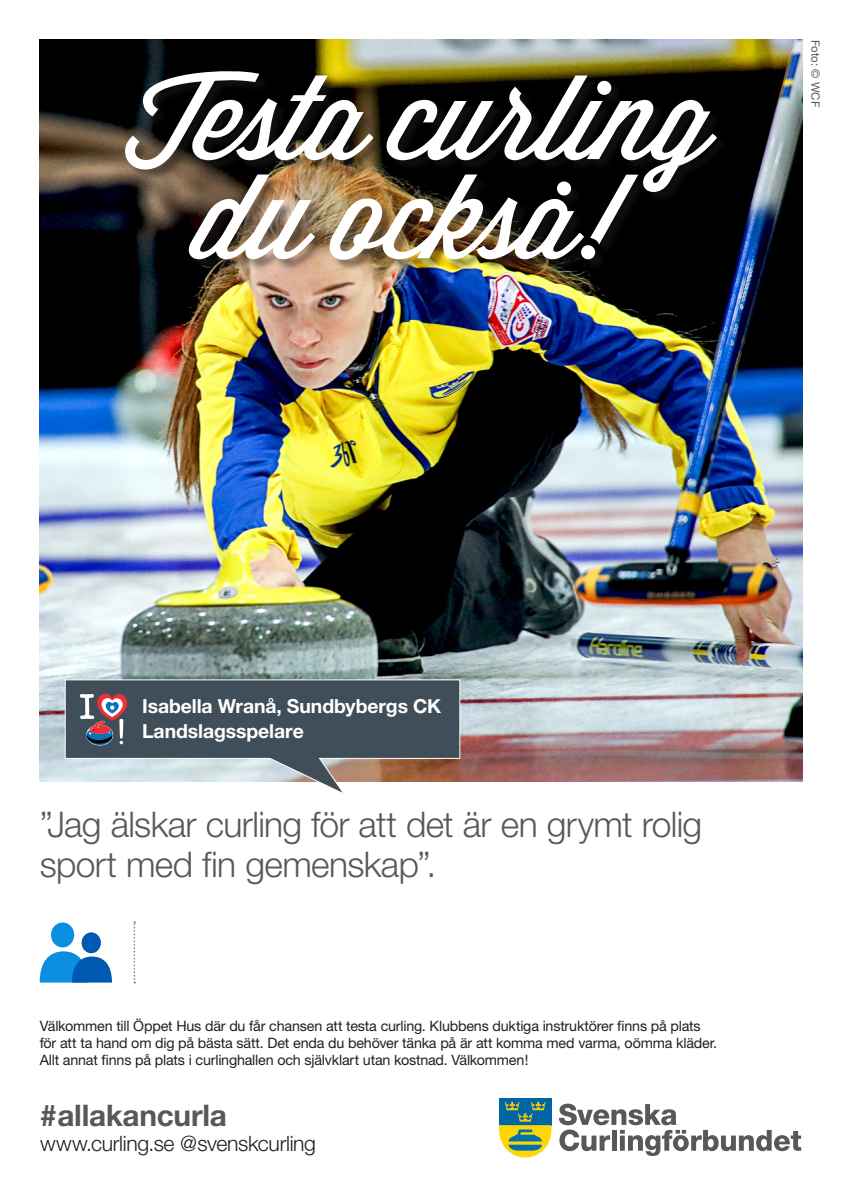
<style>
.page{position:relative;width:842px;height:1191px;background:#fff}
.page>*{position:absolute;margin:0;border:0;box-sizing:border-box;transform-origin:0 0}
.t1{font:300 35.4px/39.5px "Helvetica Neue";letter-spacing:-.02em;color:#57585a}
.t2{font:700 29.8px "Helvetica Neue";letter-spacing:-.01em;color:#57585a}
.t3{font:300 21.2px "Helvetica Neue";letter-spacing:-.015em;color:#231f20}
.t4{font:700 19.4px "Helvetica Neue";letter-spacing:-.005em;color:#fff}
.t5{font:14.3px "Helvetica Neue";letter-spacing:-.015em;color:#231f20}
.t6{font:11.4px "Helvetica Neue";color:#57585a}
</style>
<div class="page">
<img style="left:40px;top:40px;width:762px;height:741px">
<div style="left:499px;top:1098px;width:52px;height:27px;background:#0066a4"></div>
<svg style="left:499px;top:1101px;width:52px;height:56px"></svg>
<svg style="left:559px;top:1103px;width:242px;height:53px"></svg>
<div style="left:127px;top:73px;width:602px;height:199px;background:#231f20;opacity:.46"></div>
<img style="left:117px;top:67px;width:600px;height:202px">
<svg style="left:64px;top:679px;width:397px;height:114px;background:#70787e"></svg>
<svg style="left:80px;top:694px;width:47px;height:51px;background:#7e6c7a"></svg>
<div style="left:51px;top:922px;width:23px;height:25px;background:#0a8fe0;border-radius:50%"></div>
<svg style="left:40px;top:951px;width:72px;height:31px"></svg>
<div style="left:82px;top:932px;width:19px;height:21px;background:#0059b0;border-radius:50%"></div>
<svg style="left:133px;top:921px;width:2px;height:62px"></svg>
<p class="t6" style="left:822px;top:40px;width:69px;rotate:90deg">Foto: © WCF</p>
<p class="t4" style="left:142px;top:694px;width:301px">Isabella Wranå, Sundbybergs CK</p>
<p class="t4" style="left:142px;top:719px;width:163px">Landslagsspelare</p>
<p class="t1" style="left:40px;top:804px;width:664px">”Jag älskar curling för att det är en grymt rolig sport med fin gemenskap”.</p>
<p class="t5" style="left:40px;top:1017px;width:662px">Välkommen till Öppet Hus där du får chansen att testa curling. Klubbens duktiga instruktörer finns på plats</p>
<p class="t5" style="left:40px;top:1034px;width:679px">för att ta hand om dig på bästa sätt. Det enda du behöver tänka på är att komma med varma, oömma kläder.</p>
<p class="t5" style="left:40px;top:1051px;width:490px">Allt annat finns på plats i curlinghallen och självklart utan kostnad. Välkommen!</p>
<p class="t2" style="left:40px;top:1096px;width:188px">#allakancurla</p>
<p class="t3" style="left:40px;top:1130px;width:277px">www.curling.se @svenskcurling</p>
</div>
